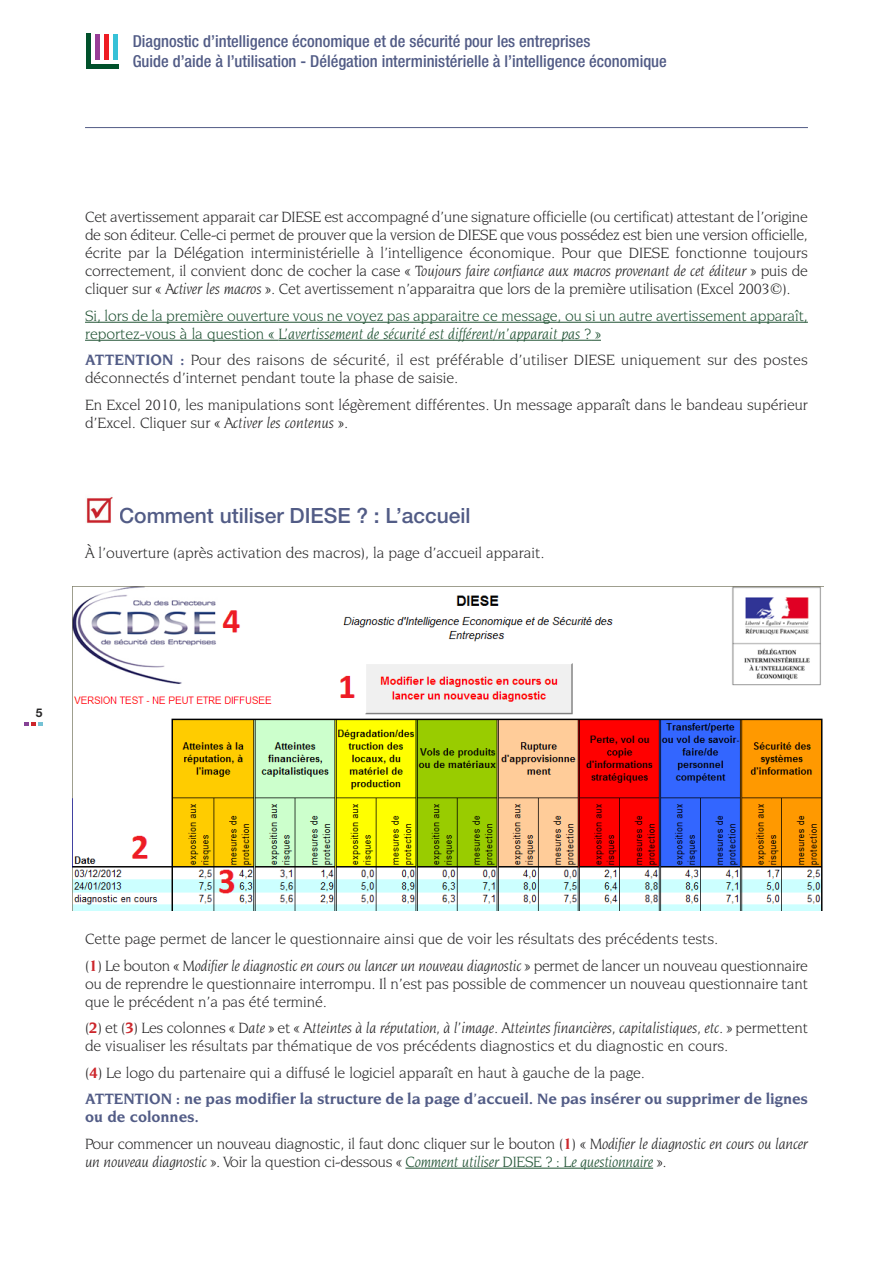
<style>
.page{position:relative;width:893px;height:1263px;background:#fff}
.page>*{position:absolute;margin:0;border:0;box-sizing:border-box;transform-origin:0 0}
.t1{font:500 21px "Helvetica Neue";color:#525c86}
.t2{font:500 condensed 16.5px/19.5px "Helvetica Neue";color:#525c86}
.t3{font:15.75px/18px "Novarese IT Cby BT";color:#272627}
.t4{font:15.75px/18px "Novarese IT Cby BT";letter-spacing:-.005em;color:#215334}
.t5{font:700 15.75px/26.5px "Novarese IT Cby BT";color:#525c86}
.t6{font:italic 15.75px "Novarese IT Cby BT";letter-spacing:-.015em;color:#215334}
.t7{font:700 12px "Helvetica Neue";color:#272627}
.s1{font-style:italic}
.s2{font-weight:700;color:#525c86}
.s3{font-weight:700;color:#cc262b}
.s4{font-weight:400;color:#272627}
.s5{color:#cc262b}
.s6{color:#272627}
.s7{font-style:normal;color:#272627}
</style>
<div class="page">
<svg style="left:25px;top:722px;width:17px;height:4px"></svg>
<div style="left:95px;top:34px;width:5px;height:25px;background:#983e97"></div>
<div style="left:104px;top:34px;width:5px;height:25px;background:#ee1d23"></div>
<hr style="left:114px;top:34px;width:4px;height:25px;background:#36c1d7">
<div style="left:86px;top:34px;width:5px;height:33px;background:#00512b"></div>
<div style="left:86px;top:64px;width:32px;height:5px;background:#00512b"></div>
<hr style="left:85px;top:127px;width:723px;height:1px;background:#525c86">
<hr style="left:85px;top:322px;width:723px;height:1px;background:#215334">
<hr style="left:85px;top:340px;width:193px;height:1px;background:#215334">
<hr style="left:278px;top:340px;width:313px;height:1px;background:#215334">
<hr style="left:405px;top:1168px;width:248px;height:1px;background:#215334">
<img style="left:86px;top:497px;width:27px;height:27px">
<img style="left:73px;top:586px;width:750px;height:325px">
<p class="t2" style="left:133px;top:33px;width:536px">Diagnostic d’intelligence économique et de sécurité pour les entreprises<br>Guide d’aide à l’utilisation - Délégation interministérielle à l’intelligence économique</p>
<p class="t3" style="left:85px;top:209px;width:724px;text-align:justify">Cet avertissement apparait car DIESE est accompagné d’une signature officielle (ou certificat) attestant de l’origine de son éditeur. Celle-ci permet de prouver que la version de DIESE que vous possédez est bien une version officielle, écrite par la Délégation interministérielle à l’intelligence économique. Pour que DIESE fonctionne toujours correctement, il convient donc de cocher la case « <span class="s1">Toujours faire confiance aux macros provenant de cet éditeur</span> » puis de cliquer sur « <span class="s1">Activer les macros</span> ». Cet avertissement n’apparaitra que lors de la première utilisation (Excel 2003©).</p>
<p class="t4" style="left:85px;top:308px;width:724px">Si, lors de la première ouverture vous ne voyez pas apparaitre ce message, ou si un autre avertissement apparaît, reportez-vous à la question « <span class="s1">L’avertissement de sécurité est différent/n’apparait pas ?</span> »</p>
<p class="t3" style="left:85px;top:352px;width:724px"><span class="s2">ATTENTION :</span> Pour des raisons de sécurité, il est préférable d’utiliser DIESE uniquement sur des postes déconnectés d’internet pendant toute la phase de saisie.</p>
<p class="t3" style="left:85px;top:397px;width:724px">En Excel 2010, les manipulations sont légèrement différentes. Un message apparaît dans le bandeau supérieur d’Excel. Cliquer sur « <span class="s1">Activer les contenus</span> ».</p>
<h1 class="t1" style="left:119px;top:508px;width:353px">Comment utiliser DIESE ? : L’accueil</h1>
<p class="t3" style="left:85px;top:544px;width:461px">À l’ouverture (après activation des macros), la page d’accueil apparait.</p>
<p class="t7" style="left:36px;top:708px;width:8px">5</p>
<p class="t3" style="left:85px;top:927px;width:724px;line-height:26.5px">Cette page permet de lancer le questionnaire ainsi que de voir les résultats des précédents tests.<br>(<span class="s3">1</span>) Le bouton « <span class="s1">Modifier le diagnostic en cours ou lancer un nouveau diagnostic</span> » permet de lancer un nouveau questionnaire</p>
<p class="t3" style="left:85px;top:975px;width:724px">ou de reprendre le questionnaire interrompu. Il n’est pas possible de commencer un nouveau questionnaire tant que le précédent n’a pas été terminé.</p>
<p class="t3" style="left:85px;top:1020px;width:724px">(<span class="s3">2</span>) et (<span class="s3">3</span>) Les colonnes « <span class="s1">Date</span> » et « <span class="s1">Atteintes à la réputation, à l’image. Atteintes financières, capitalistiques, etc.</span> » permettent de visualiser les résultats par thématique de vos précédents diagnostics et du diagnostic en cours.</p>
<p class="t5" style="left:85px;top:1060px;width:724px"><span class="s4">(</span><span class="s5">4</span><span class="s4">) Le logo du partenaire qui a diffusé le logiciel apparaît en haut à gauche de la page.<br></span>ATTENTION : ne pas modifier la structure de la page d’accueil. Ne pas insérer ou supprimer de lignes</p>
<p class="t3" style="left:85px;top:1105px;width:724px;line-height:26.5px"><span class="s2">ou de colonnes.<br></span>Pour commencer un nouveau diagnostic, il faut donc cliquer sur le bouton (<span class="s3">1</span>) « <span class="s1">Modifier le diagnostic en cours ou lancer</span></p>
<p class="t6" style="left:85px;top:1155px;width:583px"><span class="s6">un nouveau diagnostic</span> <span class="s7">». Voir la question ci-dessous «</span> Comment utiliser DIESE ? : Le questionnaire <span class="s7">».</span></p>
</div>
